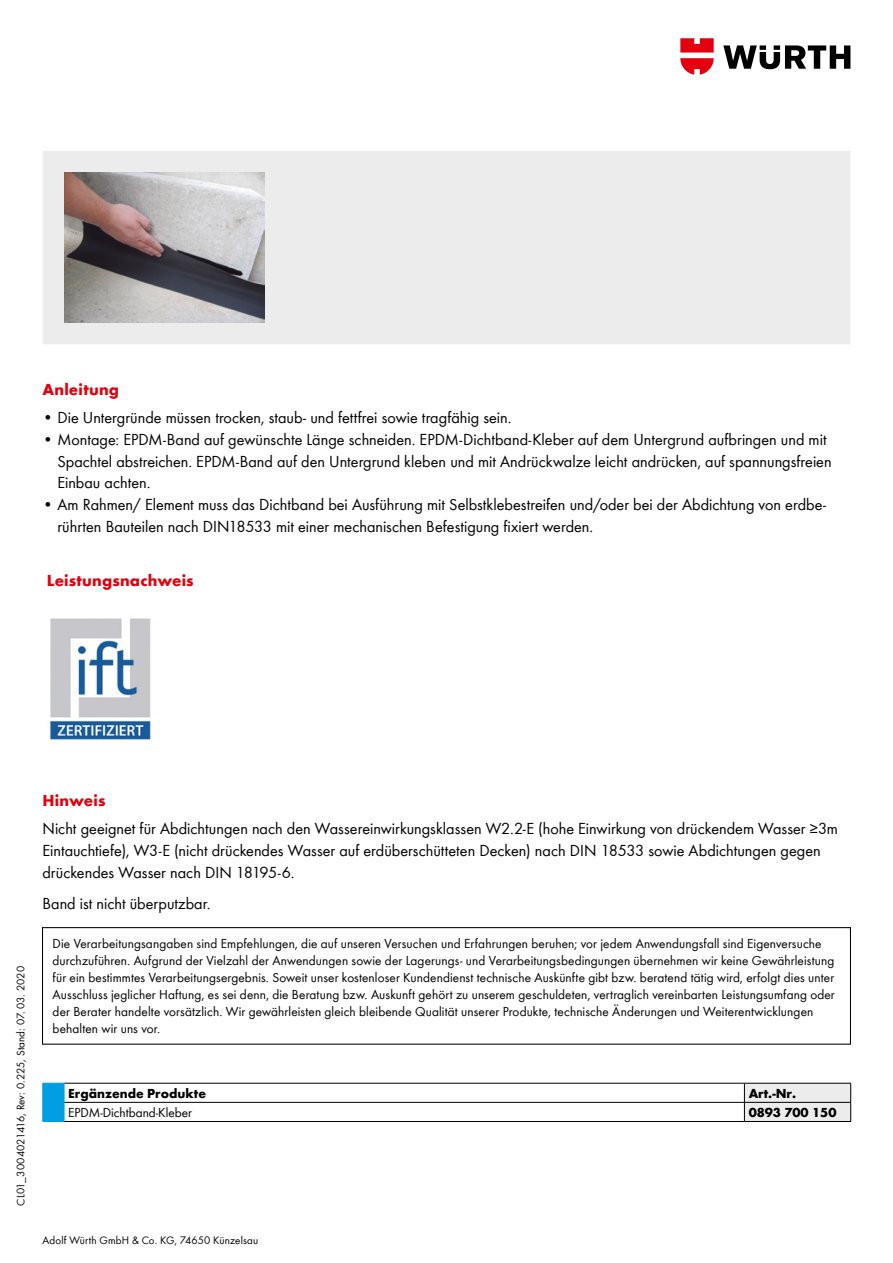
<style>
.page{position:relative;width:893px;height:1263px;background:#fff}
.page>*{position:absolute;margin:0;border:0;box-sizing:border-box;transform-origin:0 0}
.t1{font:16.5px/21.8px "Wuerth Global";color:#000}
.t2{font:700 16.5px "Wuerth Global";letter-spacing:.01em;color:#e3000f}
.t3{font:13.5px/17px "Wuerth Global";letter-spacing:.01em;color:#000}
.t4{font:700 13.5px "Wuerth Global";color:#000}
.t5{font:11.25px "Wuerth Global";letter-spacing:.01em;color:#000}
</style>
<div class="page">
<svg style="left:723px;top:45px;width:127px;height:24px"></svg>
<svg style="left:680px;top:38px;width:34px;height:37px"></svg>
<hr style="left:64px;top:1083px;width:680px;height:1px;background:#000">
<hr style="left:64px;top:1102px;width:680px;height:1px;background:#000">
<hr style="left:64px;top:1121px;width:680px;height:1px;background:#000">
<svg style="left:43px;top:1083px;width:22px;height:39px"></svg>
<svg style="left:744px;top:1083px;width:107px;height:38px;background:#ddddde"></svg>
<hr style="left:744px;top:1121px;width:107px;height:1px;background:#000">
<div style="left:43px;top:151px;width:807px;height:193px;background:#ececed"></div>
<img style="left:65px;top:172px;width:200px;height:150px">
<img style="left:50px;top:618px;width:101px;height:122px">
<div style="left:42px;top:927px;width:809px;height:118px;border:1px solid #000"></div>
<p class="t2" style="left:43px;top:379px;width:78px">Anleitung</p>
<p class="t1" style="left:43px;top:407px;width:470px">• Die Untergründe müssen trocken, staub- und fettfrei sowie tragfähig sein.</p>
<p class="t1" style="left:57px;top:428px;width:776px;text-indent:-15px">• Montage: EPDM-Band auf gewünschte Länge schneiden. EPDM-Dichtband-Kleber auf dem Untergrund aufbringen und mit<br>Spachtel abstreichen. EPDM-Band auf den Untergrund kleben und mit Andrückwalze leicht andrücken, auf spannungsfreien<br>Einbau achten.</p>
<p class="t1" style="left:57px;top:493px;width:770px;text-indent:-15px">• Am Rahmen/ Element muss das Dichtband bei Ausführung mit Selbstklebestreifen und/oder bei der Abdichtung von erdbe&shy;rührten Bauteilen nach DIN18533 mit einer mechanischen Befestigung fixiert werden.</p>
<p class="t2" style="left:47px;top:570px;width:148px">Leistungsnachweis</p>
<p class="t5" style="left:14px;top:1205px;width:241px;rotate:-90deg">CL01_3004021416, Rev: 0.225, Stand: 07. 03. 2020</p>
<p class="t2" style="left:43px;top:790px;width:64px">Hinweis</p>
<p class="t1" style="left:43px;top:818px;width:797px">Nicht geeignet für Abdichtungen nach den Wassereinwirkungsklassen W2.2-E (hohe Einwirkung von drückendem Wasser ≥3m<br>Eintauchtiefe), W3-E (nicht drückendes Wasser auf erdüberschütteten Decken) nach DIN 18533 sowie Abdichtungen gegen drückendes Wasser nach DIN 18195-6.</p>
<p class="t1" style="left:43px;top:892px;width:169px">Band ist nicht überputzbar.</p>
<p class="t3" style="left:53px;top:934px;width:784px">Die Verarbeitungsangaben sind Empfehlungen, die auf unseren Versuchen und Erfahrungen beruhen; vor jedem Anwendungsfall sind Eigenversuche durchzuführen. Aufgrund der Vielzahl der Anwendungen sowie der Lagerungs- und Verarbeitungsbedingungen übernehmen wir keine Gewährleistung für ein bestimmtes Verarbeitungsergebnis. Soweit unser kostenloser Kundendienst technische Auskünfte gibt bzw. beratend tätig wird, erfolgt dies unter Ausschluss jeglicher Haftung, es sei denn, die Beratung bzw. Auskunft gehört zu unserem geschuldeten, vertraglich vereinbarten Leistungsumfang oder der Berater handelte vorsätzlich. Wir gewährleisten gleich bleibende Qualität unserer Produkte, technische Änderungen und Weiterentwicklungen behalten wir uns vor.</p>
<p class="t4" style="left:68px;top:1085px;width:139px">Ergänzende Produkte</p>
<p class="t4" style="left:749px;top:1085px;width:49px">Art.-Nr.</p>
<p class="t3" style="left:68px;top:1104px;width:125px">EPDM-Dichtband-Kleber</p>
<p class="t4" style="left:749px;top:1104px;width:89px">0893 700 150</p>
<p class="t5" style="left:43px;top:1233px;width:217px">Adolf Würth GmbH &amp; Co. KG, 74650 Künzelsau</p>
</div>
